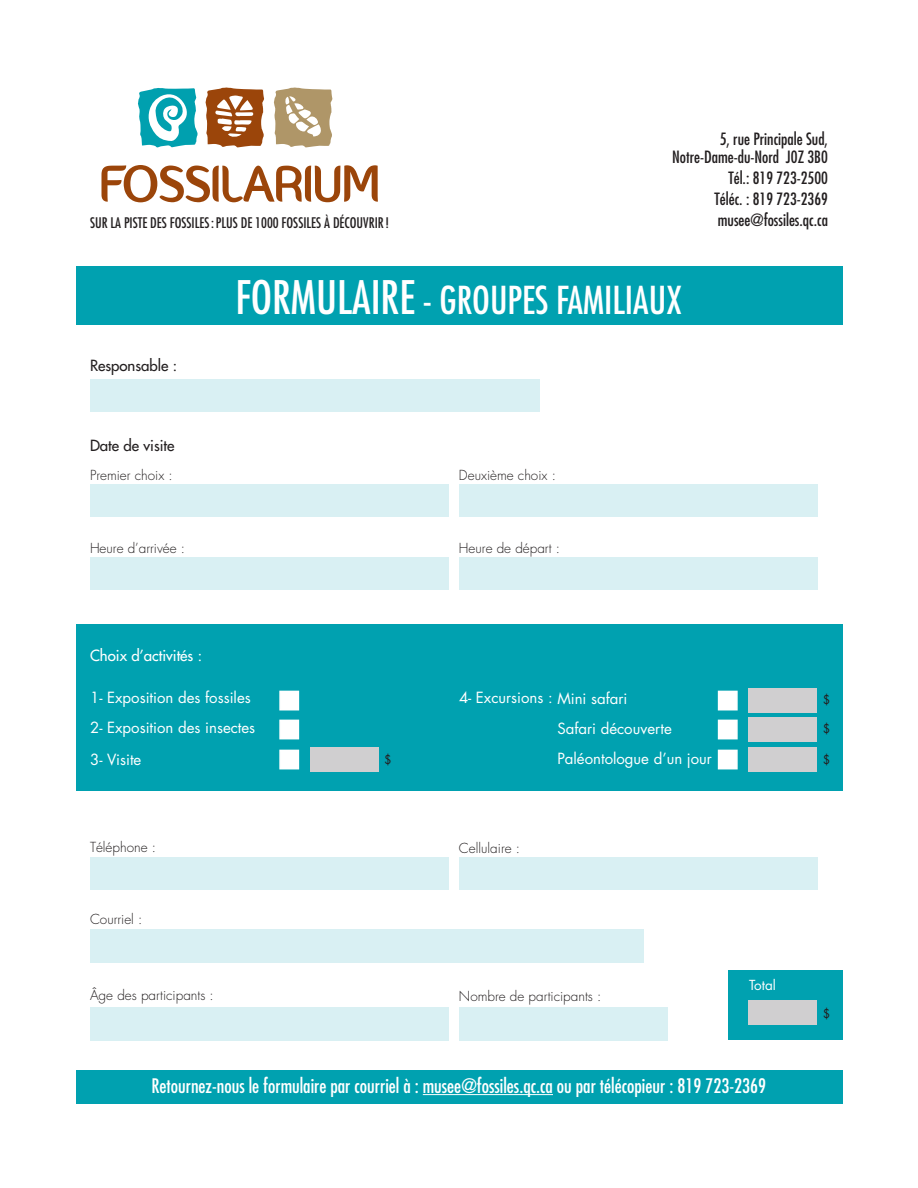
<style>
.page{position:relative;width:918px;height:1188px;background:#fff}
.page>*{position:absolute;margin:0;border:0;box-sizing:border-box;transform-origin:0 0}
.Texte_Standard{font:condensed 37.5px "Futura";color:#fff}
.Texte_Standard-2{font:condensed 19.5px "Futura";color:#fff}
.Texte_Standard-3{font:condensed 16.5px "Futura";color:#231f20}
.Texte_Standard-4{font:15px "Futura";color:#fff}
.Texte_Standard-5{font:15px "Futura";color:#231f20}
.Texte_Standard-6{font:15px "Futura";color:#fff}
.Texte_Standard-7{font:condensed 14.25px "Futura";color:#231f20}
.Texte_Standard-8{font:300 13.5px "Futura";color:#231f20}
.Texte_Standard-9{font:13.5px "Futura";color:#fff}
.Texte_Standard-10{font:12px "Futura";color:#231f20}
.s1{font-size:45px}
</style>
<div class="page">
<div style="left:76px;top:267px;width:766px;height:58px;background:#00a1b0"></div>
<div style="left:76px;top:624px;width:766px;height:167px;background:#00a1b0"></div>
<div style="left:76px;top:1070px;width:766px;height:34px;background:#00a1b0"></div>
<hr style="left:423px;top:1094px;width:130px;height:1px;background:#fff">
<div style="left:279px;top:750px;width:20px;height:19px;background:#fff"></div>
<div style="left:718px;top:750px;width:20px;height:19px;background:#fff"></div>
<div style="left:310px;top:747px;width:68px;height:25px;background:#d0cfd0"></div>
<div style="left:748px;top:747px;width:69px;height:25px;background:#d0cfd0"></div>
<div style="left:748px;top:717px;width:69px;height:25px;background:#d0cfd0"></div>
<div style="left:748px;top:688px;width:69px;height:25px;background:#d0cfd0"></div>
<div style="left:279px;top:720px;width:20px;height:19px;background:#fff"></div>
<div style="left:718px;top:720px;width:20px;height:19px;background:#fff"></div>
<div style="left:279px;top:691px;width:20px;height:19px;background:#fff"></div>
<div style="left:718px;top:691px;width:20px;height:19px;background:#fff"></div>
<svg style="left:274px;top:88px;width:58px;height:59px"></svg>
<svg style="left:206px;top:88px;width:58px;height:59px"></svg>
<svg style="left:138px;top:88px;width:60px;height:59px"></svg>
<svg style="left:102px;top:165px;width:276px;height:37px"></svg>
<div style="left:90px;top:380px;width:450px;height:32px;background:#d9f0f3"></div>
<div style="left:90px;top:857px;width:358px;height:33px;background:#d9f0f3"></div>
<div style="left:90px;top:1007px;width:358px;height:33px;background:#d9f0f3"></div>
<div style="left:90px;top:929px;width:554px;height:34px;background:#d9f0f3"></div>
<div style="left:459px;top:857px;width:358px;height:33px;background:#d9f0f3"></div>
<div style="left:459px;top:1007px;width:208px;height:33px;background:#d9f0f3"></div>
<div style="left:728px;top:971px;width:114px;height:69px;background:#00a1b0"></div>
<div style="left:90px;top:484px;width:358px;height:33px;background:#d9f0f3"></div>
<div style="left:90px;top:558px;width:358px;height:32px;background:#d9f0f3"></div>
<div style="left:459px;top:484px;width:358px;height:33px;background:#d9f0f3"></div>
<div style="left:459px;top:558px;width:358px;height:32px;background:#d9f0f3"></div>
<div style="left:748px;top:1001px;width:69px;height:24px;background:#d0cfd0"></div>
<p class="Texte_Standard-7" style="left:90px;top:214px;width:301px">SUR LA PISTE DES FOSSILES:PLUS DE 1000 FOSSILES À DÉCOUVRIR !</p>
<p class="Texte_Standard-3" style="left:720px;top:129px;width:110px">5, rue Principale Sud,</p>
<p class="Texte_Standard-3" style="left:672px;top:147px;width:157px">Notre-Dame-du-Nord J0Z 3B0</p>
<p class="Texte_Standard-3" style="left:728px;top:168px;width:101px">Tél.: 819 723-2500</p>
<p class="Texte_Standard-3" style="left:714px;top:189px;width:115px">Téléc. : 819 723-2369</p>
<p class="Texte_Standard-3" style="left:718px;top:210px;width:112px">musee@fossiles.qc.ca</p>
<p class="Texte_Standard-5" style="left:90px;top:356px;width:89px">Responsable :</p>
<p class="Texte_Standard-5" style="left:90px;top:436px;width:86px">Date de visite</p>
<p class="Texte_Standard-8" style="left:90px;top:467px;width:84px">Premier choix :</p>
<p class="Texte_Standard-8" style="left:90px;top:540px;width:97px">Heure d’arrivée :</p>
<p class="Texte_Standard-6" style="left:90px;top:646px;width:114px">Choix d’activités :</p>
<p class="Texte_Standard" style="left:235px;top:277px;width:448px"><span class="s1">FORMULAIRE</span> - GROUPES FAMILIAUX</p>
<p class="Texte_Standard-8" style="left:459px;top:467px;width:98px">Deuxième choix :</p>
<p class="Texte_Standard-8" style="left:459px;top:540px;width:103px">Heure de départ :</p>
<p class="Texte_Standard-4" style="left:90px;top:688px;width:162px">1- Exposition des fossiles</p>
<p class="Texte_Standard-4" style="left:459px;top:688px;width:170px">4- Excursions : Mini safari</p>
<p class="Texte_Standard-4" style="left:90px;top:718px;width:167px">2- Exposition des insectes</p>
<p class="Texte_Standard-4" style="left:90px;top:750px;width:53px">3- Visite</p>
<p class="Texte_Standard-10" style="left:384px;top:752px;width:9px">$</p>
<p class="Texte_Standard-10" style="left:823px;top:752px;width:9px">$</p>
<p class="Texte_Standard-10" style="left:823px;top:692px;width:9px">$</p>
<p class="Texte_Standard-4" style="left:557px;top:719px;width:116px">Safari découverte</p>
<p class="Texte_Standard-4" style="left:557px;top:749px;width:156px">Paléontologue d’un jour</p>
<p class="Texte_Standard-10" style="left:823px;top:721px;width:9px">$</p>
<p class="Texte_Standard-8" style="left:90px;top:839px;width:67px">Téléphone :</p>
<p class="Texte_Standard-8" style="left:90px;top:910px;width:54px">Courriel :</p>
<p class="Texte_Standard-8" style="left:90px;top:987px;width:125px">Âge des participants :</p>
<p class="Texte_Standard-8" style="left:459px;top:840px;width:63px">Cellulaire :</p>
<p class="Texte_Standard-8" style="left:459px;top:988px;width:144px">Nombre de participants :</p>
<p class="Texte_Standard-9" style="left:749px;top:976px;width:28px">Total</p>
<p class="Texte_Standard-2" style="left:151px;top:1074px;width:616px">Retournez-nous le formulaire par courriel à : musee@fossiles.qc.ca ou par télécopieur : 819 723-2369</p>
<p class="Texte_Standard-10" style="left:823px;top:1006px;width:9px">$</p>
</div>
